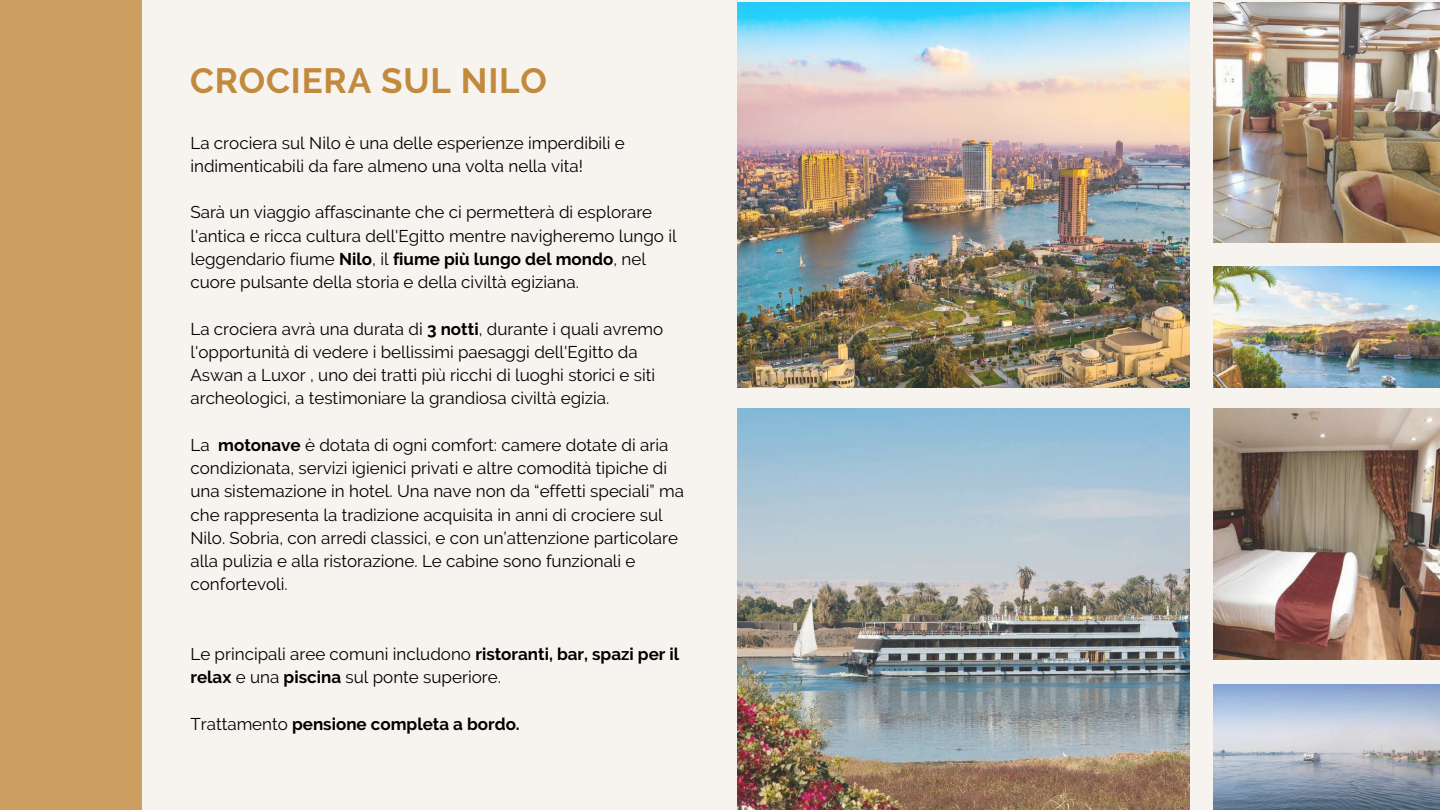
<style>
.page{position:relative;width:1440px;height:810px;background:#f7f4f0}
.page>*{position:absolute;margin:0;border:0;box-sizing:border-box;transform-origin:0 0}
.t1{font:700 35px "Raleway";letter-spacing:.025em;color:#c28a3d}
.t2{font:17px/23.2px "Raleway";color:#000}
.t3{font:700 17px "Raleway";color:#000}
.s1{font-weight:700}
.s2{font-weight:400}
</style>
<div class="page">
<div style="left:0;top:0;width:142px;height:810px;background:#cc9f60"></div>
<img style="left:1214px;top:2px;width:226px;height:241px">
<img style="left:1214px;top:267px;width:226px;height:121px">
<img style="left:737px;top:2px;width:453px;height:386px">
<img style="left:737px;top:409px;width:453px;height:401px">
<img style="left:1214px;top:685px;width:226px;height:125px">
<img style="left:1214px;top:409px;width:226px;height:251px">
<h1 class="t1" style="left:190px;top:60px;width:358px">CROCIERA SUL NILO</h1>
<p class="t2" style="left:190px;top:131px;width:436px">La crociera sul Nilo è una delle esperienze imperdibili e indimenticabili da fare almeno una volta nella vita!</p>
<p class="t2" style="left:190px;top:201px;width:488px">Sarà un viaggio affascinante che ci permetterà di esplorare l'antica e ricca cultura dell'Egitto mentre navigheremo lungo il leggendario fiume <span class="s1">Nilo</span>, il <span class="s1">fiume più lungo del mondo</span>, nel cuore pulsante della storia e della civiltà egiziana.</p>
<p class="t2" style="left:190px;top:317px;width:474px">La crociera avrà una durata di <span class="s1">3 notti</span>, durante i quali avremo l'opportunità di vedere i bellissimi paesaggi dell'Egitto da Aswan a Luxor , uno dei tratti più ricchi di luoghi storici e siti archeologici, a testimoniare la grandiosa civiltà egizia.</p>
<p class="t2" style="left:190px;top:433px;width:495px">La <span class="s1">motonave</span> è dotata di ogni comfort: camere dotate di aria condizionata, servizi igienici privati e altre comodità tipiche di una sistemazione in hotel. Una nave non da “effetti speciali” ma che rappresenta la tradizione acquisita in anni di crociere sul Nilo. Sobria, con arredi classici, e con un’attenzione particolare alla pulizia e alla ristorazione. Le cabine sono funzionali e confortevoli.</p>
<p class="t2" style="left:190px;top:642px;width:490px">Le principali aree comuni includono <span class="s1">ristoranti, bar, spazi per il relax</span> e una <span class="s1">piscina</span> sul ponte superiore.</p>
<p class="t3" style="left:190px;top:714px;width:331px"><span class="s2">Trattamento</span> pensione completa a bordo.</p>
</div>
